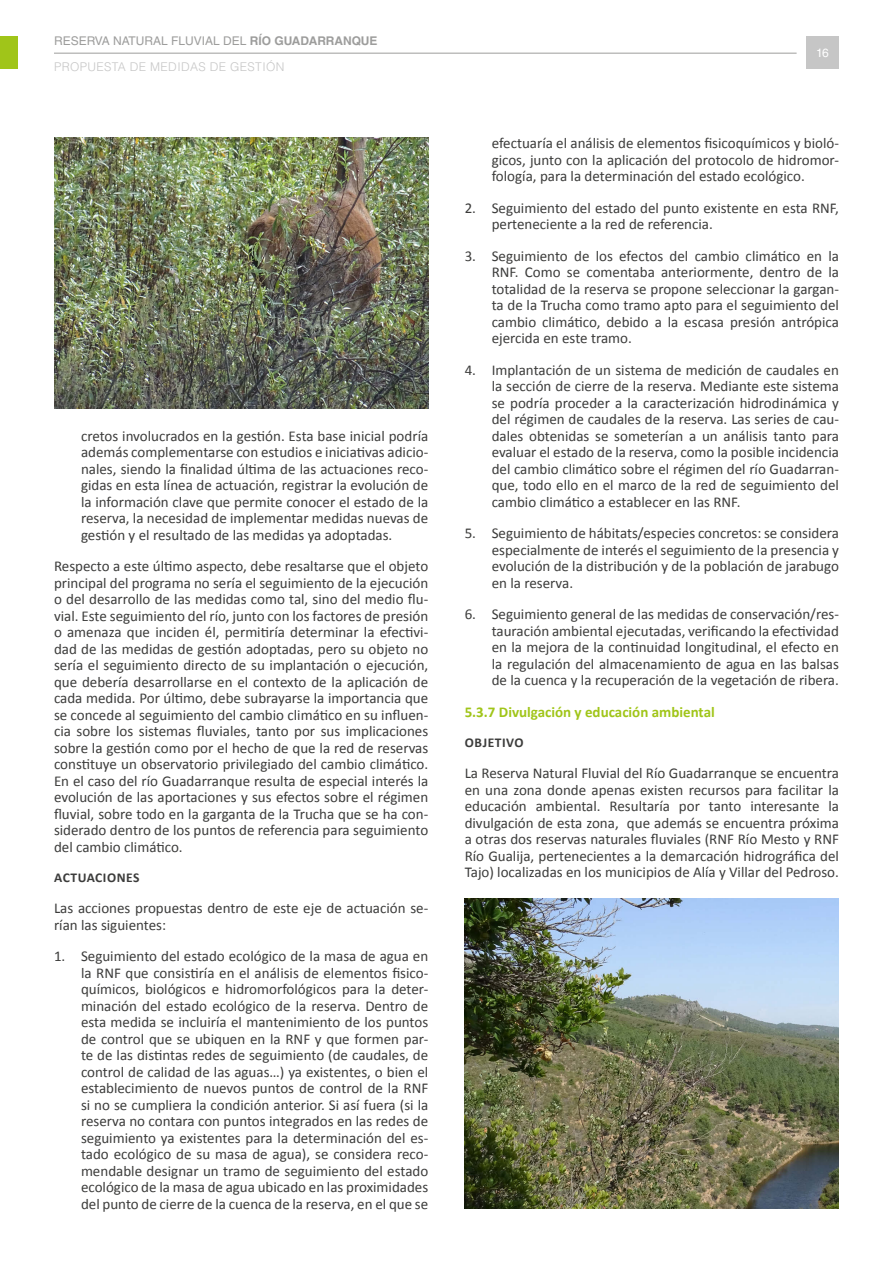
<style>
.page{position:relative;width:893px;height:1263px;background:#fff}
.page>*{position:absolute;margin:0;border:0;box-sizing:border-box;transform-origin:0 0}
.Texto{font:15px/16.5px "Calibri";color:#3c3c3b;text-align:justify}
._1_1_1Subapartado{font:700 15px "Calibri";color:#a0c519}
.Nivel4{font:700 13.5px "Calibri";letter-spacing:.04em;color:#3c3c3b}
.t1{font:300 12px/26px "Helvetica LT Std";letter-spacing:.03em;color:#c6c6c6}
.t2{font:12px "Helvetica LT Std";color:#fff}
.s1{font-weight:400;color:#9d9d9c}
.s2{font-weight:700;color:#9d9d9c}
</style>
<div class="page">
<hr style="left:54px;top:53px;width:743px;height:1px;background:#9d9d9c">
<div style="left:0;top:36px;width:18px;height:33px;background:#a0c519"></div>
<div style="left:806px;top:36px;width:33px;height:33px;background:#c6c6c6"></div>
<img style="left:54px;top:137px;width:374px;height:271px">
<img style="left:465px;top:899px;width:374px;height:310px">
<p class="t1" style="left:54px;top:27px;width:325px"><span class="s1">RESERVA NATURAL FLUVIAL DEL</span> <span class="s2">RÍO GUADARRANQUE<br></span>PROPUESTA DE MEDIDAS DE GESTIÓN</p>
<p class="Texto" style="left:81px;top:427px;width:349px">cretos involucrados en la gestión. Esta base inicial podría además complementarse con estudios e iniciativas adicio&shy;nales, siendo la finalidad última de las actuaciones reco&shy;gidas en esta línea de actuación, registrar la evolución de la información clave que permite conocer el estado de la reserva, la necesidad de implementar medidas nuevas de gestión y el resultado de las medidas ya adoptadas.</p>
<p class="Texto" style="left:54px;top:558px;width:376px">Respecto a este último aspecto, debe resaltarse que el objeto principal del programa no sería el seguimiento de la ejecución o del desarrollo de las medidas como tal, sino del medio flu&shy;vial. Este seguimiento del río, junto con los factores de presión o amenaza que inciden él, permitiría determinar la efectivi&shy;dad de las medidas de gestión adoptadas, pero su objeto no sería el seguimiento directo de su implantación o ejecución, que debería desarrollarse en el contexto de la aplicación de cada medida. Por último, debe subrayarse la importancia que se concede al seguimiento del cambio climático en su influen&shy;cia sobre los sistemas fluviales, tanto por sus implicaciones sobre la gestión como por el hecho de que la red de reservas constituye un observatorio privilegiado del cambio climático.<br>En el caso del río Guadarranque resulta de especial interés la evolución de las aportaciones y sus efectos sobre el régimen fluvial, sobre todo en la garganta de la Trucha que se ha con&shy;siderado dentro de los puntos de referencia para seguimiento del cambio climático.</p>
<p class="Nivel4" style="left:54px;top:868px;width:87px">ACTUACIONES</p>
<p class="Texto" style="left:54px;top:899px;width:376px">Las acciones propuestas dentro de este eje de actuación se&shy;rían las siguientes:</p>
<p class="Texto" style="left:81px;top:947px;width:349px;text-indent:-27px">1. Seguimiento del estado ecológico de la masa de agua en la RNF que consistiría en el análisis de elementos fisico&shy;químicos, biológicos e hidromorfológicos para la deter&shy;minación del estado ecológico de la reserva. Dentro de esta medida se incluiría el mantenimiento de los puntos de control que se ubiquen en la RNF y que formen par&shy;te de las distintas redes de seguimiento (de caudales, de control de calidad de las aguas…) ya existentes, o bien el establecimiento de nuevos puntos de control de la RNF si no se cumpliera la condición anterior. Si así fuera (si la reserva no contara con puntos integrados en las redes de seguimiento ya existentes para la determinación del es&shy;tado ecológico de su masa de agua), se considera reco&shy;mendable designar un tramo de seguimiento del estado ecológico de la masa de agua ubicado en las proximidades del punto de cierre de la cuenca de la reserva, en el que se</p>
<p class="t2" style="left:816px;top:46px;width:14px">16</p>
<p class="Texto" style="left:492px;top:135px;width:349px">efectuaría el análisis de elementos fisicoquímicos y bioló&shy;gicos, junto con la aplicación del protocolo de hidromor&shy;fología, para la determinación del estado ecológico.</p>
<p class="Texto" style="left:492px;top:199px;width:349px;text-indent:-27px">2. Seguimiento del estado del punto existente en esta RNF, perteneciente a la red de referencia.</p>
<p class="Texto" style="left:492px;top:247px;width:349px;text-indent:-27px">3. Seguimiento de los efectos del cambio climático en la RNF. Como se comentaba anteriormente, dentro de la totalidad de la reserva se propone seleccionar la gargan&shy;ta de la Trucha como tramo apto para el seguimiento del cambio climático, debido a la escasa presión antrópica ejercida en este tramo.</p>
<p class="Texto" style="left:492px;top:361px;width:349px;text-indent:-27px">4. Implantación de un sistema de medición de caudales en la sección de cierre de la reserva. Mediante este sistema se podría proceder a la caracterización hidrodinámica y del régimen de caudales de la reserva. Las series de cau&shy;dales obtenidas se someterían a un análisis tanto para evaluar el estado de la reserva, como la posible incidencia del cambio climático sobre el régimen del río Guadarran&shy;que, todo ello en el marco de la red de seguimiento del cambio climático a establecer en las RNF.</p>
<p class="Texto" style="left:492px;top:525px;width:349px;text-indent:-27px">5. Seguimiento de hábitats/especies concretos: se considera especialmente de interés el seguimiento de la presencia y evolución de la distribución y de la población de jarabugo en la reserva.</p>
<p class="Texto" style="left:492px;top:606px;width:349px;text-indent:-27px">6. Seguimiento general de las medidas de conservación/res&shy;tauración ambiental ejecutadas, verificando la efectividad en la mejora de la continuidad longitudinal, el efecto en la regulación del almacenamiento de agua en las balsas de la cuenca y la recuperación de la vegetación de ribera.</p>
<p class="_1_1_1Subapartado" style="left:465px;top:701px;width:252px">5.3.7 Divulgación y educación ambiental</p>
<p class="Nivel4" style="left:465px;top:733px;width:60px">OBJETIVO</p>
<p class="Texto" style="left:465px;top:765px;width:376px">La Reserva Natural Fluvial del Río Guadarranque se encuentra en una zona donde apenas existen recursos para facilitar la educación ambiental. Resultaría por tanto interesante la divulgación de esta zona, que además se encuentra próxima a otras dos reservas naturales fluviales (RNF Río Mesto y RNF Río Gualija, pertenecientes a la demarcación hidrográfica del Tajo) localizadas en los municipios de Alía y Villar del Pedroso.</p>
</div>
